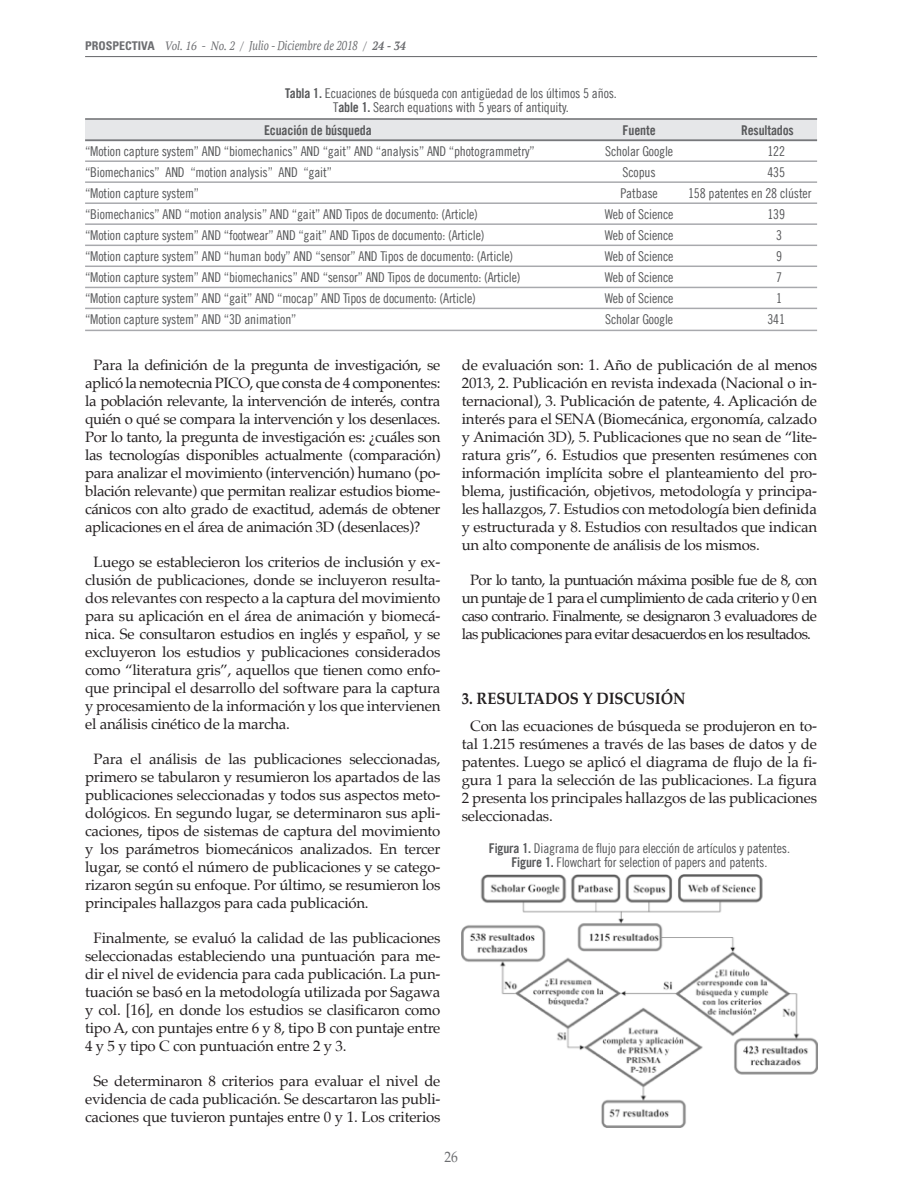
<style>
.page{position:relative;width:915px;height:1191px;background:#fff}
.page>*{position:absolute;margin:0;border:0;box-sizing:border-box;transform-origin:0 0}
.Subtítulo_1{font:700 16.5px "Palatino";color:#231f20;scale:.9 1}
.General{font:15px/18px "Palatino";letter-spacing:-.015em;color:#231f20;text-align:justify}
.General-2{font:15px/18px "Palatino";letter-spacing:-.05em;color:#231f20;text-align:center}
.t1{font:15px "Palatino";color:#6c6d70;scale:.9 1}
.Tablas{font:13.5px "Trade Gothic LT Com Cn 18";letter-spacing:-.01em;color:#57585a}
.Tablas-2{font:13.5px "Trade Gothic LT Com Bd Cn 20";letter-spacing:-.01em;color:#57585a}
.t2{font:italic 12.75px "PT Serif";color:#6c6d70;scale:.8 1}
.s1{font-family:"Univers LT Std";font-weight:700;font-style:normal;font-stretch:condensed;font-size:12px}
.s2{font-size:12px}
.s3{font-weight:700;font-size:12px}
.s4{font-family:"Trade Gothic LT Com Bd Cn 20"}
</style>
<div class="page">
<hr style="left:85px;top:56px;width:731px;height:1px;background:#6c6d70">
<div style="left:85px;top:119px;width:731px;height:22px;background:#e6e7e9"></div>
<hr style="left:85px;top:139px;width:731px;height:2px;background:#6c6d70">
<hr style="left:85px;top:118px;width:731px;height:2px;background:#6c6d70">
<hr style="left:85px;top:160px;width:731px;height:2px;background:#a8a9ad">
<hr style="left:85px;top:202px;width:731px;height:2px;background:#a8a9ad">
<hr style="left:85px;top:244px;width:731px;height:2px;background:#a8a9ad">
<hr style="left:85px;top:287px;width:731px;height:1px;background:#a8a9ad">
<hr style="left:85px;top:330px;width:731px;height:1px;background:#a8a9ad">
<hr style="left:85px;top:181px;width:731px;height:2px;background:#a8a9ad">
<hr style="left:85px;top:223px;width:731px;height:2px;background:#a8a9ad">
<hr style="left:85px;top:265px;width:731px;height:2px;background:#a8a9ad">
<hr style="left:85px;top:308px;width:731px;height:1px;background:#a8a9ad">
<img style="left:461px;top:874px;width:355px;height:253px">
<p class="t2" style="left:85px;top:38px;width:402px"><span class="s1">PROSPECTIVA</span> <span class="s2">Vol. 16 - No. 2 /</span> Julio - Diciembre de 2018 <span class="s2">/</span> <span class="s3">24 - 34</span></p>
<p class="Tablas" style="left:285px;top:85px;width:333px"><span class="s4">Tabla 1.</span> Ecuaciones de búsqueda con antigüedad de los últimos 5 años.</p>
<p class="Tablas" style="left:333px;top:99px;width:237px">T<span class="s4">able 1.</span> Search equations with 5 years of antiquity.</p>
<p class="Tablas-2" style="left:264px;top:122px;width:109px">Ecuación de búsqueda</p>
<p class="Tablas-2" style="left:622px;top:122px;width:35px">Fuente</p>
<p class="Tablas-2" style="left:740px;top:122px;width:54px">Resultados</p>
<p class="Tablas" style="left:85px;top:143px;width:451px">“Motion capture system” AND “biomechanics” AND “gait” AND “analysis” AND “photogrammetry”</p>
<p class="Tablas" style="left:605px;top:143px;width:69px">Scholar Google</p>
<p class="Tablas" style="left:767px;top:143px;width:19px">122</p>
<p class="Tablas" style="left:85px;top:164px;width:248px">“Biomechanics” AND “motion analysis” AND “gait”</p>
<p class="Tablas" style="left:622px;top:164px;width:35px">Scopus</p>
<p class="Tablas" style="left:767px;top:164px;width:19px">435</p>
<p class="Tablas" style="left:85px;top:185px;width:116px">“Motion capture system”</p>
<p class="Tablas" style="left:620px;top:185px;width:39px">Patbase</p>
<p class="Tablas" style="left:687px;top:185px;width:125px">158 patentes en 28 clúster</p>
<p class="Tablas" style="left:85px;top:206px;width:394px">“Biomechanics” AND “motion analysis” AND “gait” AND Tipos de documento: (Article)</p>
<p class="Tablas" style="left:604px;top:206px;width:70px">Web of Science</p>
<p class="Tablas" style="left:767px;top:206px;width:19px">139</p>
<p class="Tablas" style="left:85px;top:227px;width:401px">“Motion capture system” AND “footwear” AND “gait” AND Tipos de documento: (Article)</p>
<p class="Tablas" style="left:604px;top:227px;width:70px">Web of Science</p>
<p class="Tablas" style="left:775px;top:227px;width:7px">3</p>
<p class="Tablas" style="left:85px;top:248px;width:429px">“Motion capture system” AND “human body” AND “sensor” AND Tipos de documento: (Article)</p>
<p class="Tablas" style="left:604px;top:248px;width:70px">Web of Science</p>
<p class="Tablas" style="left:775px;top:248px;width:7px">9</p>
<p class="Tablas" style="left:85px;top:269px;width:437px">“Motion capture system” AND “biomechanics” AND “sensor” AND Tipos de documento: (Article)</p>
<p class="Tablas" style="left:604px;top:269px;width:70px">Web of Science</p>
<p class="Tablas" style="left:775px;top:269px;width:7px">7</p>
<p class="Tablas" style="left:85px;top:290px;width:392px">“Motion capture system” AND “gait” AND “mocap” AND Tipos de documento: (Article)</p>
<p class="Tablas" style="left:604px;top:290px;width:70px">Web of Science</p>
<p class="Tablas" style="left:775px;top:290px;width:7px">1</p>
<p class="Tablas" style="left:85px;top:311px;width:213px">“Motion capture system” AND “3D animation”</p>
<p class="Tablas" style="left:605px;top:311px;width:69px">Scholar Google</p>
<p class="Tablas" style="left:767px;top:311px;width:19px">341</p>
<p class="General" style="left:85px;top:355px;width:357px;text-indent:9px">Para la definición de la pregunta de investigación, se aplicó la nemotecnia PICO, que consta de 4 componentes: la población relevante, la intervención de interés, contra quién o qué se compara la intervención y los desenlaces.<br>Por lo tanto, la pregunta de investigación es: ¿cuáles son las tecnologías disponibles actualmente (comparación) para analizar el movimiento (intervención) humano (po&shy;blación relevante) que permitan realizar estudios biome&shy;cánicos con alto grado de exactitud, además de obtener aplicaciones en el área de animación 3D (desenlaces)?</p>
<p class="General" style="left:85px;top:552px;width:357px;text-indent:9px">Luego se establecieron los criterios de inclusión y ex&shy;clusión de publicaciones, donde se incluyeron resulta&shy;dos relevantes con respecto a la captura del movimiento para su aplicación en el área de animación y biomecá&shy;nica. Se consultaron estudios en inglés y español, y se excluyeron los estudios y publicaciones considerados como “literatura gris”, aquellos que tienen como enfo&shy;que principal el desarrollo del software para la captura y procesamiento de la información y los que intervienen el análisis cinético de la marcha.</p>
<p class="General" style="left:85px;top:749px;width:357px;text-indent:9px">Para el análisis de las publicaciones seleccionadas, primero se tabularon y resumieron los apartados de las publicaciones seleccionadas y todos sus aspectos meto&shy;dológicos. En segundo lugar, se determinaron sus apli&shy;caciones, tipos de sistemas de captura del movimiento y los parámetros biomecánicos analizados. En tercer lugar, se contó el número de publicaciones y se catego&shy;rizaron según su enfoque. Por último, se resumieron los principales hallazgos para cada publicación.</p>
<p class="General" style="left:85px;top:928px;width:357px;text-indent:9px">Finalmente, se evaluó la calidad de las publicaciones seleccionadas estableciendo una puntuación para me&shy;dir el nivel de evidencia para cada publicación. La pun&shy;tuación se basó en la metodología utilizada por Sagawa y col. [16], en donde los estudios se clasificaron como tipo A, con puntajes entre 6 y 8, tipo B con puntaje entre 4 y 5 y tipo C con puntuación entre 2 y 3.</p>
<p class="General" style="left:85px;top:1071px;width:357px;text-align:center">Se determinaron 8 criterios para evaluar el nivel de evidencia de cada publicación. Se descartaron las publi&shy;caciones que tuvieron puntajes entre 0 y 1. Los criterios</p>
<p class="General" style="left:461px;top:355px;width:357px">de evaluación son: 1. Año de publicación de al menos 2013, 2. Publicación en revista indexada (Nacional o in&shy;ternacional), 3. Publicación de patente, 4. Aplicación de interés para el SENA (Biomecánica, ergonomía, calzado y Animación 3D), 5. Publicaciones que no sean de “lite&shy;ratura gris”, 6. Estudios que presenten resúmenes con información implícita sobre el planteamiento del pro&shy;blema, justificación, objetivos, metodología y principa&shy;les hallazgos, 7. Estudios con metodología bien definida y estructurada y 8. Estudios con resultados que indican un alto componente de análisis de los mismos.</p>
<p class="General-2" style="left:461px;top:570px;width:357px">Por lo tanto, la puntuación máxima posible fue de 8, con un puntaje de 1 para el cumplimiento de cada criterio y 0 en caso contrario. Finalmente, se designaron 3 evaluadores de las publicaciones para evitar desacuerdos en los resultados.</p>
<p class="Subtítulo_1" style="left:461px;top:684px;width:250px">3. RESULTADOS Y DISCUSIÓN</p>
<p class="General" style="left:461px;top:716px;width:357px;text-indent:9px">Con las ecuaciones de búsqueda se produjeron en to&shy;tal 1.215 resúmenes a través de las bases de datos y de patentes. Luego se aplicó el diagrama de flujo de la fi&shy;gura 1 para la selección de las publicaciones. La figura 2 presenta los principales hallazgos de las publicaciones seleccionadas.</p>
<p class="Tablas" style="left:488px;top:840px;width:302px"><span class="s4">Figura 1.</span> Diagrama de flujo para elección de artículos y patentes.</p>
<p class="Tablas" style="left:511px;top:853px;width:257px"><span class="s4">Figure 1.</span> Flowchart for selection of papers and patents.</p>
<p class="t1" style="left:444px;top:1144px;width:16px">26</p>
</div>
